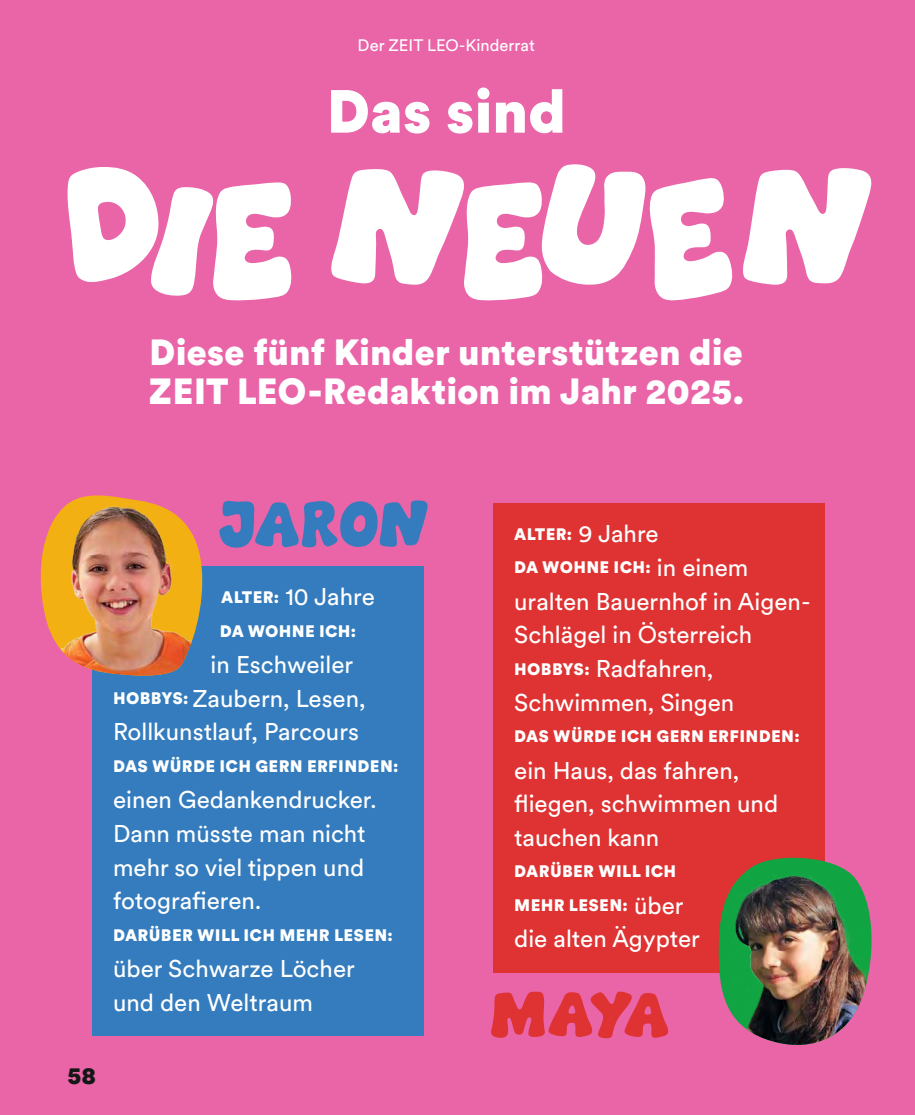
<style>
.page{position:relative;width:915px;height:1115px;background:#fff}
.page>*{position:absolute;margin:0;border:0;box-sizing:border-box;transform-origin:0 0}
.t1{font:900 60px "Circular XX";letter-spacing:-.005em;color:#fff}
.t2{font:900 36px/39px "Circular XX";letter-spacing:-.005em;color:#fff}
.t3{font:24px/33.8px "Circular XX";color:#fff}
.t4{font:900 24px "Circular XX";color:#151616}
.t5{font:900 16.5px/33.8px "Circular XX";letter-spacing:.02em;color:#fff}
.t6{font:16.5px "Circular XX";color:#fff}
.s1{font-weight:900;font-size:16.5px}
.s2{font-weight:400;font-size:24px}
</style>
<div class="page">
<div style="left:0;top:0;width:914px;height:1114px;background:#ea64a8"></div>
<div style="left:493px;top:502px;width:331px;height:470px;background:#de3332"></div>
<svg style="left:67px;top:167px;width:225px;height:133px"></svg>
<svg style="left:743px;top:168px;width:129px;height:117px"></svg>
<svg style="left:331px;top:164px;width:402px;height:136px"></svg>
<div style="left:92px;top:566px;width:331px;height:469px;background:#347cbd"></div>
<img style="left:40px;top:495px;width:163px;height:181px">
<img style="left:717px;top:857px;width:155px;height:188px">
<svg style="left:219px;top:500px;width:209px;height:48px"></svg>
<svg style="left:491px;top:991px;width:178px;height:47px"></svg>
<p class="t6" style="left:357px;top:34px;width:179px">Der ZEIT LEO-Kinderrat</p>
<h1 class="t1" style="left:326px;top:68px;width:241px">Das sind</h1>
<h2 class="t2" style="left:148px;top:331px;width:596px">Diese fünf Kinder unterstützen die<br>ZEIT LEO-Redaktion im Jahr 2025.</h2>
<p class="t3" style="left:221px;top:578px;width:155px"><span class="s1">ALTER:</span> 10 Jahre</p>
<p class="t5" style="left:220px;top:613px;width:138px">DA WOHNE ICH:</p>
<p class="t3" style="left:113px;top:646px;width:254px;text-indent:98px">in Eschweiler<br><span class="s1">HOBBYS:</span> Zaubern, Lesen,<br>Rollkunstlauf, Parcours</p>
<p class="t5" style="left:113px;top:748px;width:287px">DAS WÜRDE ICH GERN ERFINDEN:</p>
<p class="t3" style="left:113px;top:781px;width:265px">einen Gedankendrucker.<br>Dann müsste man nicht mehr so viel tippen und fotografieren.</p>
<p class="t5" style="left:113px;top:917px;width:281px">DARÜBER WILL ICH MEHR LESEN:</p>
<p class="t3" style="left:113px;top:950px;width:243px">über Schwarze Löcher und den Weltraum</p>
<p class="t4" style="left:68px;top:1058px;width:30px">58</p>
<p class="t5" style="left:514px;top:516px;width:235px">ALTER: <span class="s2">9 Jahre<br></span>DA WOHNE ICH: <span class="s2">in einem</span></p>
<p class="t3" style="left:514px;top:583px;width:298px">uralten Bauernhof in Aigen-<br>Schlägel in Österreich<br><span class="s1">HOBBYS:</span> Radfahren,<br>Schwimmen, Singen</p>
<p class="t5" style="left:514px;top:718px;width:287px">DAS WÜRDE ICH GERN ERFINDEN:</p>
<p class="t3" style="left:514px;top:752px;width:265px">ein Haus, das fahren, fliegen, schwimmen und tauchen kann</p>
<p class="t5" style="left:514px;top:853px;width:171px">DARÜBER WILL ICH<br>MEHR LESEN: <span class="s2">über</span></p>
<p class="t3" style="left:514px;top:920px;width:187px">die alten Ägypter</p>
</div>
